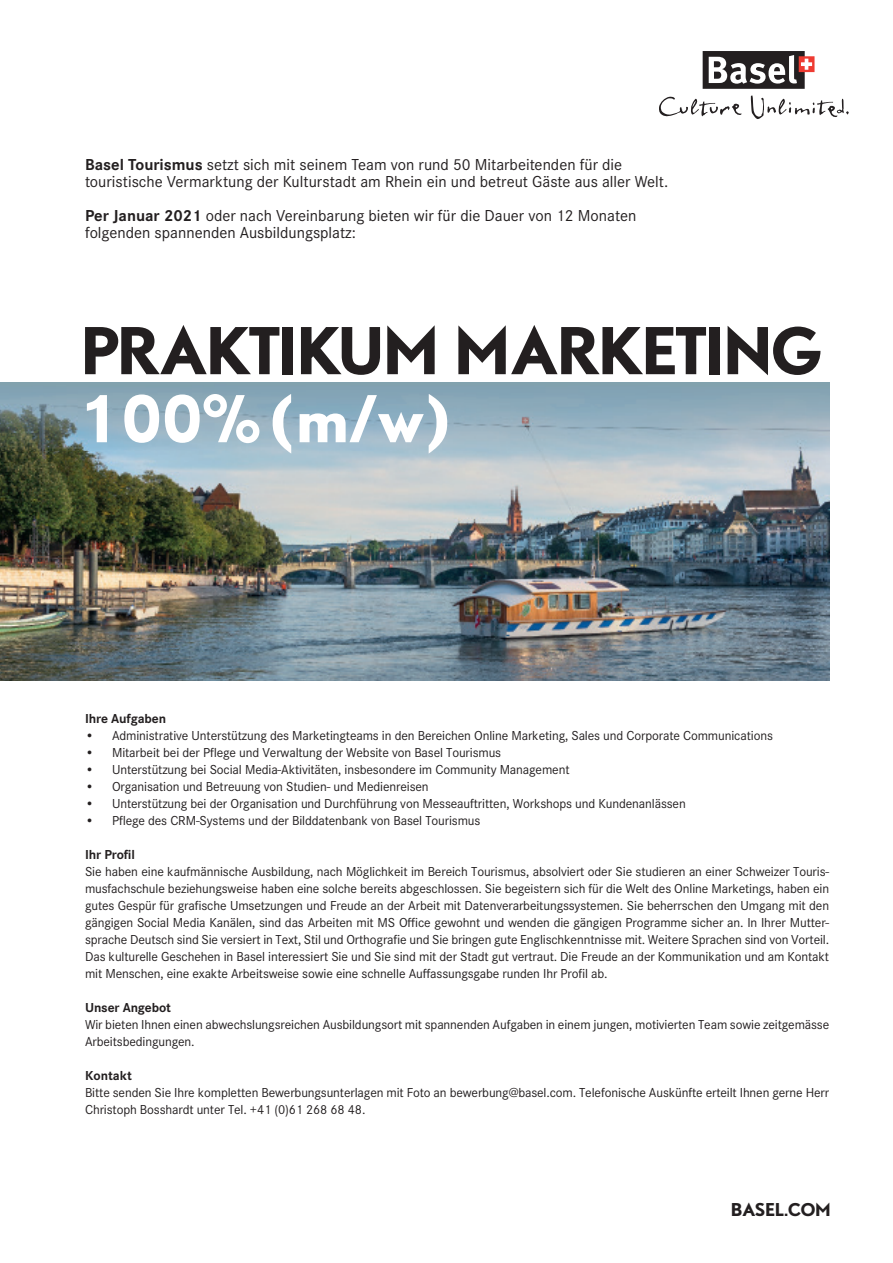
<style>
.page{position:relative;width:893px;height:1263px;background:#fff}
.page>*{position:absolute;margin:0;border:0;box-sizing:border-box;transform-origin:0 0}
.t1{font:700 60px "DTL Nobel TOT";letter-spacing:-.03em;color:#231f20}
.t2{font:700 60px "DTL Nobel TOT";color:#fff}
.t3{font:16.5px/17px "Corporate S";color:#231f20}
.t4{font:700 16.5px "DTL Nobel TOT";letter-spacing:-.01em;color:#231f20}
.t5{font:13.5px/17px "Corporate S";letter-spacing:-.01em;color:#231f20}
.t6{font:700 13.5px "Corporate S";letter-spacing:-.01em;color:#231f20}
.s1{font-weight:700}
</style>
<div class="page">
<img style="left:0;top:451px;width:829px;height:229px">
<svg style="left:0;top:383px;width:830px;height:68px;background:#8fabb9"></svg>
<div style="left:799px;top:57px;width:15px;height:15px;border:1px solid #ee3b32"></div>
<svg style="left:703px;top:51px;width:109px;height:38px"></svg>
<svg style="left:659px;top:96px;width:82px;height:21px"></svg>
<svg style="left:751px;top:95px;width:98px;height:24px"></svg>
<p class="t3" style="left:85px;top:156px;width:585px"><span class="s1">Basel Tourismus</span> setzt sich mit seinem Team von rund 50 Mitarbeitenden für die touristische Vermarktung der Kulturstadt am Rhein ein und betreut Gäste aus aller Welt.</p>
<p class="t3" style="left:85px;top:207px;width:553px"><span class="s1">Per Januar 2021</span> oder nach Vereinbarung bieten wir für die Dauer von 12 Monaten folgenden spannenden Ausbildungsplatz:</p>
<h1 class="t1" style="left:80px;top:307px;width:743px">PRAKTIKUM MARKETING</h1>
<h1 class="t2" style="left:80px;top:375px;width:371px">100% (m/w)</h1>
<p class="t6" style="left:85px;top:709px;width:83px">Ihre Aufgaben</p>
<p class="t5" style="left:85px;top:726px;width:689px">• Administrative Unterstützung des Marketingteams in den Bereichen Online Marketing, Sales und Corporate Communications</p>
<p class="t5" style="left:85px;top:743px;width:418px">• Mitarbeit bei der Pflege und Verwaltung der Website von Basel Tourismus</p>
<p class="t5" style="left:85px;top:760px;width:486px">• Unterstützung bei Social Media-Aktivitäten, insbesondere im Community Management</p>
<p class="t5" style="left:85px;top:777px;width:345px">• Organisation und Betreuung von Studien- und Medienreisen</p>
<p class="t5" style="left:85px;top:794px;width:602px">• Unterstützung bei der Organisation und Durchführung von Messeauftritten, Workshops und Kundenanlässen</p>
<p class="t5" style="left:85px;top:811px;width:397px">• Pflege des CRM-Systems und der Bilddatenbank von Basel Tourismus</p>
<p class="t6" style="left:85px;top:845px;width:51px">Ihr Profil</p>
<p class="t5" style="left:85px;top:862px;width:746px;text-align:justify">Sie haben eine kaufmännische Ausbildung, nach Möglichkeit im Bereich Tourismus, absolviert oder Sie studieren an einer Schweizer Touris&shy;musfachschule beziehungsweise haben eine solche bereits abgeschlossen. Sie begeistern sich für die Welt des Online Marketings, haben ein gutes Gespür für grafische Umsetzungen und Freude an der Arbeit mit Datenverarbeitungssystemen. Sie beherrschen den Umgang mit den gängigen Social Media Kanälen, sind das Arbeiten mit MS Office gewohnt und wenden die gängigen Programme sicher an. In Ihrer Mutter&shy;sprache Deutsch sind Sie versiert in Text, Stil und Orthografie und Sie bringen gute Englischkenntnisse mit. Weitere Sprachen sind von Vorteil.<br>Das kulturelle Geschehen in Basel interessiert Sie und Sie sind mit der Stadt gut vertraut. Die Freude an der Kommunikation und am Kontakt mit Menschen, eine exakte Arbeitsweise sowie eine schnelle Auffassungsgabe runden Ihr Profil ab.</p>
<p class="t6" style="left:85px;top:998px;width:87px">Unser Angebot</p>
<p class="t5" style="left:85px;top:1016px;width:746px">Wir bieten Ihnen einen abwechslungsreichen Ausbildungsort mit spannenden Aufgaben in einem jungen, motivierten Team sowie zeitgemässe<br>Arbeitsbedingungen.</p>
<p class="t6" style="left:85px;top:1066px;width:48px">Kontakt</p>
<p class="t5" style="left:85px;top:1084px;width:746px">Bitte senden Sie Ihre kompletten Bewerbungsunterlagen mit Foto an bewerbung@basel.com. Telefonische Auskünfte erteilt Ihnen gerne Herr<br>Christoph Bosshardt unter Tel. +41 (0)61 268 68 48.</p>
<p class="t4" style="left:731px;top:1197px;width:103px">BASEL.COM</p>
</div>
